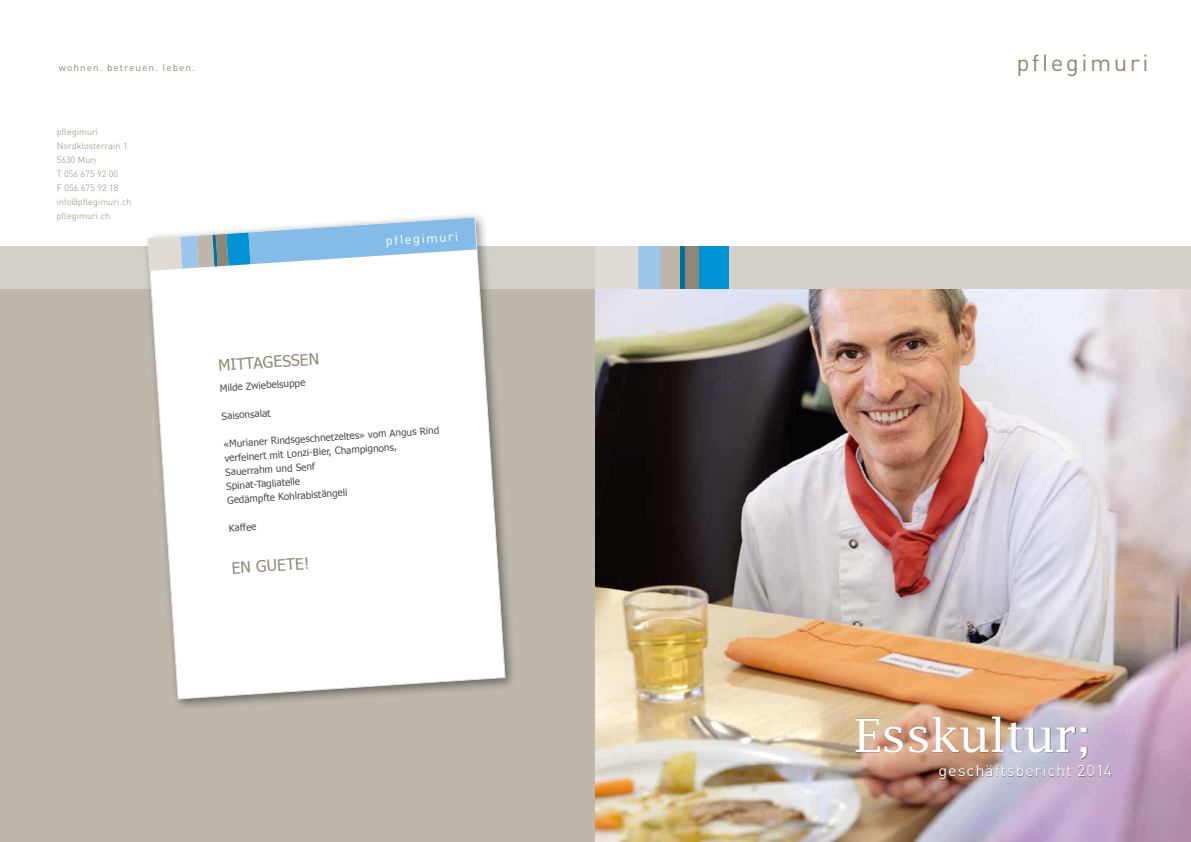
<style>
.page{position:relative;width:1191px;height:842px;background:#fff}
.page>*{position:absolute;margin:0;border:0;box-sizing:border-box;transform-origin:0 0}
.t1{font:46.3px "Lucida Fax";letter-spacing:-.02em;color:#fff;scale:1.05 1}
.t2{font:23px "DIN";letter-spacing:.1em;color:#8f8777;scale:1.05 1}
.t3{font:15.6px "Tahoma";color:#8f8777}
.t4{font:15.4px "DIN";letter-spacing:.05em;color:#fff;scale:1.05 1}
.t5{font:12.6px "DIN";color:#fff;scale:1.05 1}
.t6{font:9.8px/14px "Tahoma";color:#4a4a49}
.t7{font:9.6px "DIN";letter-spacing:.1em;color:#8f8777;scale:1.05 1}
.t8{font:300 9px/14px "DIN";letter-spacing:.01em;color:#8f8777}
</style>
<div class="page">
<div style="left:0;top:289px;width:595px;height:553px;background:#beb8ac"></div>
<div style="left:0;top:247px;width:604px;height:42px;background:#d5d0c7"></div>
<img style="left:595px;top:289px;width:596px;height:553px">
<div style="left:728px;top:247px;width:463px;height:42px;background:#d5d0c7"></div>
<div style="left:595px;top:247px;width:43px;height:42px;background:#e0dcd5"></div>
<div style="left:659px;top:247px;width:21px;height:42px;background:#beb8ac"></div>
<div style="left:685px;top:247px;width:14px;height:42px;background:#8f8777"></div>
<div style="left:638px;top:247px;width:21px;height:42px;background:#9cc7eb"></div>
<div style="left:680px;top:247px;width:5px;height:42px;background:#00719a"></div>
<div style="left:699px;top:247px;width:29px;height:42px;background:#0092d4"></div>
<div style="left:856px;top:716px;width:232px;height:43px;background:#000;opacity:.5"></div>
<div style="left:939px;top:765px;width:173px;height:16px;background:#000;opacity:.5"></div>
<div style="left:142px;top:211px;width:375px;height:500px;background:#000;opacity:.45"></div>
<svg style="left:148px;top:217px;width:357px;height:482px"></svg>
<p class="t7" style="left:59px;top:61px;width:131px">wohnen. betreuen. Ieben.</p>
<p class="t8" style="left:57px;top:124px;width:76px">pflegimuri<br>Nordklosterrain 1<br>5630 Muri<br>T 056 675 92 00<br>F 056 675 92 18 info@pflegimuri.ch pflegimuri.ch</p>
<p class="t5" style="left:385px;top:233px;width:71px;rotate:-4deg">pfIegimuri</p>
<h3 class="t3" style="left:218px;top:355px;width:102px;rotate:-4deg">MITTAGESSEN</h3>
<p class="t6" style="left:219px;top:381px;width:87px;rotate:-4deg">Milde Zwiebelsuppe</p>
<p class="t6" style="left:221px;top:409px;width:50px;rotate:-4deg">Saisonsalat</p>
<p class="t6" style="left:223px;top:437px;width:218px;rotate:-4deg">«Murianer Rindsgeschnetzeltes» vom Angus Rind verfeinert mit Lonzi-Bier, Champignons,<br>Sauerrahm und Senf<br>Spinat-Tagliatelle<br>Gedämpfte Kohlrabistängeli</p>
<p class="t6" style="left:228px;top:521px;width:29px;rotate:-4deg">Kaffee</p>
<h3 class="t3" style="left:231px;top:558px;width:79px;rotate:-4deg">EN GUETE!</h3>
<h2 class="t2" style="left:1016px;top:48px;width:127px">pfIegimuri</h2>
<h1 class="t1" style="left:853px;top:708px;width:228px">Esskultur;</h1>
<h3 class="t4" style="left:938px;top:761px;width:167px">geschäftsbericht 2014</h3>
</div>
